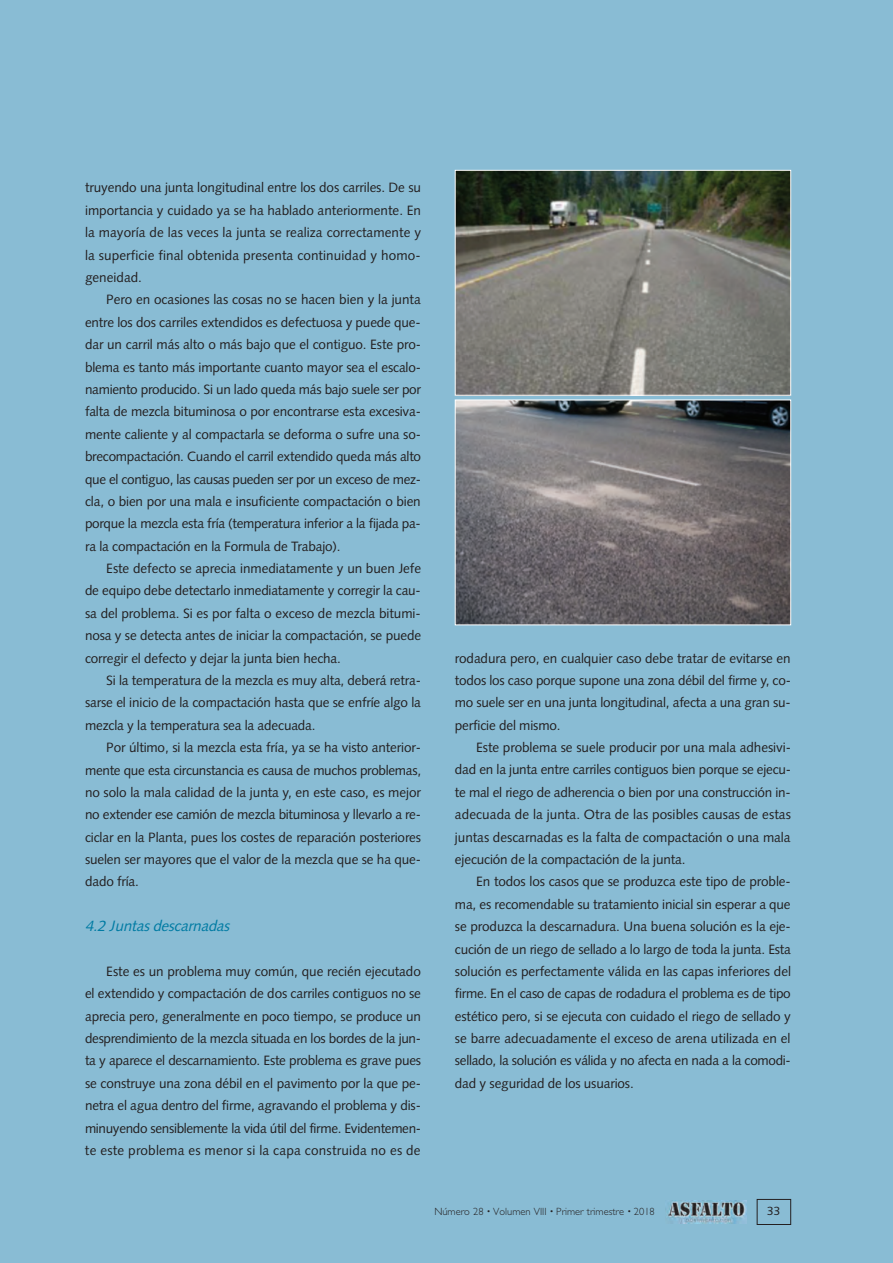
<style>
.page{position:relative;width:893px;height:1263px;background:#89bcd4}
.page>*{position:absolute;margin:0;border:0;box-sizing:border-box;transform-origin:0 0}
.t1{font:italic 15px "Syntax";color:#007ba3}
.t2{font:13.5px/22.4px "Syntax";letter-spacing:-.01em;color:#231f20;text-align:justify}
.t3{font:12px "Syntax";color:#231f20}
.t4{font:300 10.5px "Gill Sans";color:#231f20}
</style>
<div class="page">
<img style="left:667px;top:1201px;width:80px;height:22px">
<div style="left:757px;top:1199px;width:34px;height:26px;border:1px solid #231f20"></div>
<img style="left:457px;top:172px;width:332px;height:221px">
<div style="left:455px;top:170px;width:336px;height:225px;border:1px solid #fff"></div>
<img style="left:457px;top:402px;width:332px;height:221px">
<div style="left:455px;top:400px;width:336px;height:225px;border:1px solid #fff"></div>
<p class="t2" style="left:85px;top:178px;width:338px">truyendo una junta longitudinal entre los dos carriles. De su importancia y cuidado ya se ha hablado anteriormente. En la mayoría de las veces la junta se realiza correctamente y la superficie final obtenida presenta continuidad y homo&shy;geneidad.</p>
<p class="t2" style="left:85px;top:290px;width:338px;text-indent:21px">Pero en ocasiones las cosas no se hacen bien y la junta entre los dos carriles extendidos es defectuosa y puede que&shy;dar un carril más alto o más bajo que el contiguo. Este pro&shy;blema es tanto más importante cuanto mayor sea el escalo&shy;namiento producido. Si un lado queda más bajo suele ser por falta de mezcla bituminosa o por encontrarse esta excesiva&shy;mente caliente y al compactarla se deforma o sufre una so&shy;brecompactación. Cuando el carril extendido queda más alto que el contiguo, las causas pueden ser por un exceso de mez&shy;cla, o bien por una mala e insuficiente compactación o bien porque la mezcla esta fría (temperatura inferior a la fijada pa&shy;ra la compactación en la Formula de Trabajo).</p>
<p class="t2" style="left:85px;top:558px;width:338px;text-indent:21px">Este defecto se aprecia inmediatamente y un buen Jefe de equipo debe detectarlo inmediatamente y corregir la cau&shy;sa del problema. Si es por falta o exceso de mezcla bitumi&shy;nosa y se detecta antes de iniciar la compactación, se puede corregir el defecto y dejar la junta bien hecha.</p>
<p class="t2" style="left:85px;top:670px;width:338px;text-indent:21px">Si la temperatura de la mezcla es muy alta, deberá retra&shy;sarse el inicio de la compactación hasta que se enfríe algo la mezcla y la temperatura sea la adecuada.</p>
<p class="t2" style="left:85px;top:737px;width:338px;text-indent:21px">Por último, si la mezcla esta fría, ya se ha visto anterior&shy;mente que esta circunstancia es causa de muchos problemas, no solo la mala calidad de la junta y, en este caso, es mejor no extender ese camión de mezcla bituminosa y llevarlo a re&shy;ciclar en la Planta, pues los costes de reparación posteriores suelen ser mayores que el valor de la mezcla que se ha que&shy;dado fría.</p>
<p class="t1" style="left:85px;top:920px;width:149px">4.2 Juntasdescarnadas</p>
<p class="t2" style="left:85px;top:961px;width:338px;text-indent:21px">Este es un problema muy común, que recién ejecutado el extendido y compactación de dos carriles contiguos no se aprecia pero, generalmente en poco tiempo, se produce un desprendimiento de la mezcla situada en los bordes de la jun&shy;ta y aparece el descarnamiento. Este problema es grave pues se construye una zona débil en el pavimento por la que pe&shy;netra el agua dentro del firme, agravando el problema y dis&shy;minuyendo sensiblemente la vida útil del firme. Evidentemen&shy;te este problema es menor si la capa construida no es de</p>
<p class="t2" style="left:455px;top:648px;width:338px">rodadura pero, en cualquier caso debe tratar de evitarse en todos los caso porque supone una zona débil del firme y, co&shy;mo suele ser en una junta longitudinal, afecta a una gran su&shy;perficie del mismo.</p>
<p class="t2" style="left:455px;top:737px;width:338px;text-indent:21px">Este problema se suele producir por una mala adhesivi&shy;dad en la junta entre carriles contiguos bien porque se ejecu&shy;te mal el riego de adherencia o bien por una construcción in&shy;adecuada de la junta. Otra de las posibles causas de estas juntas descarnadas es la falta de compactación o una mala ejecución de la compactación de la junta.</p>
<p class="t2" style="left:455px;top:872px;width:338px;text-indent:21px">En todos los casos que se produzca este tipo de proble&shy;ma, es recomendable su tratamiento inicial sin esperar a que se produzca la descarnadura. Una buena solución es la eje&shy;cución de un riego de sellado a lo largo de toda la junta. Esta solución es perfectamente válida en las capas inferiores del firme. En el caso de capas de rodadura el problema es de tipo estético pero, si se ejecuta con cuidado el riego de sellado y se barre adecuadamente el exceso de arena utilizada en el sellado, la solución es válida y no afecta en nada a la comodi&shy;dad y seguridad de los usuarios.</p>
<p class="t4" style="left:434px;top:1205px;width:222px">Número 28 Volumen VIII Primer trimestre 2018</p>
<p class="t3" style="left:767px;top:1206px;width:15px">33</p>
</div>
